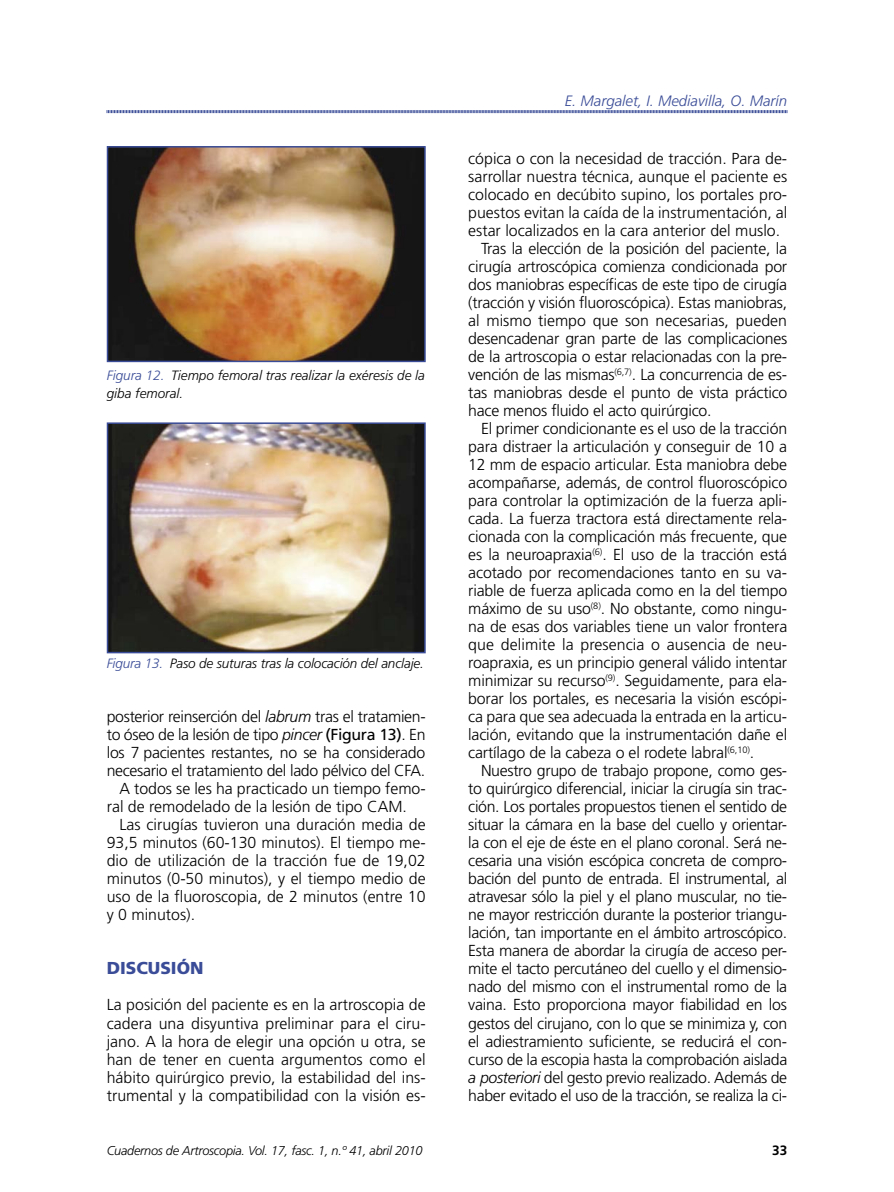
<style>
.page{position:relative;width:894px;height:1192px;background:#fff}
.page>*{position:absolute;margin:0;border:0;box-sizing:border-box;transform-origin:0 0}
.t1{font:900 17.25px "Frutiger LT Std";color:#3a4c97}
.t2{font:300 15.9px/18px "Frutiger LT Std";letter-spacing:-.015em;color:#000;text-align:justify}
.t3{font:300 15.9px "Frutiger LT Std";letter-spacing:.005em;color:#000}
.t4{font:italic 300 15px "Frutiger LT Std";color:#3a4c97}
.t5{font:italic 300 13.5px/18px "Frutiger LT Std";color:#000}
.t6{font:700 13.5px "Frutiger LT Std";color:#000}
.t7{font:italic 300 12.75px "Frutiger LT Std";letter-spacing:-.02em;color:#000}
.s1{color:#3a4c97}
.s2{font-style:italic}
.s3{font-weight:400}
</style>
<div class="page">
<svg style="left:106px;top:110px;width:681px;height:4px"></svg>
<img style="left:110px;top:425px;width:313px;height:225px">
<div style="left:107px;top:422px;width:319px;height:231px;border:2px solid #3a4c97"></div>
<img style="left:110px;top:149px;width:313px;height:210px">
<div style="left:107px;top:146px;width:319px;height:216px;border:2px solid #3a4c97"></div>
<p class="t5" style="left:107px;top:366px;width:320px"><span class="s1">Figura 12.</span> Tiempo femoral tras realizar la exéresis de la giba femoral.</p>
<p class="t5" style="left:107px;top:654px;width:319px"><span class="s1">Figura 13.</span> Paso de suturas tras la colocación del anclaje.</p>
<p class="t2" style="left:107px;top:708px;width:320px">posterior reinserción del <span class="s2">labrum</span> tras el tratamien-</p>
<p class="t2" style="left:107px;top:726px;width:320px">to óseo de la lesión de tipo <span class="s2">pincer</span> <span class="s3">(Figura 13)</span>. En</p>
<p class="t2" style="left:107px;top:744px;width:320px">los 7 pacientes restantes, no se ha considerado</p>
<p class="t2" style="left:107px;top:762px;width:320px">necesario el tratamiento del lado pélvico del CFA.</p>
<p class="t2" style="left:119px;top:780px;width:308px">A todos se les ha practicado un tiempo femo-</p>
<p class="t2" style="left:107px;top:798px;width:302px">ral de remodelado de la lesión de tipo CAM.</p>
<p class="t2" style="left:119px;top:816px;width:308px">Las cirugías tuvieron una duración media de</p>
<p class="t2" style="left:107px;top:834px;width:320px">93,5 minutos (60-130 minutos). El tiempo me-</p>
<p class="t2" style="left:107px;top:852px;width:320px">dio de utilización de la tracción fue de 19,02</p>
<p class="t2" style="left:107px;top:870px;width:320px">minutos (0-50 minutos), y el tiempo medio de</p>
<p class="t2" style="left:107px;top:888px;width:320px">uso de la fluoroscopia, de 2 minutos (entre 10</p>
<p class="t2" style="left:107px;top:906px;width:90px">y 0 minutos).</p>
<p class="t1" style="left:107px;top:958px;width:98px">DISCUSIÓN</p>
<p class="t2" style="left:107px;top:996px;width:320px">La posición del paciente es en la artroscopia de cadera una disyuntiva preliminar para el ciru&shy;jano. A la hora de elegir una opción u otra, se han de tener en cuenta argumentos como el hábito quirúrgico previo, la estabilidad del ins&shy;trumental y la compatibilidad con la visión es-</p>
<p class="t4" style="left:565px;top:92px;width:224px">E. Margalet, I. Mediavilla, O. Marín</p>
<p class="t2" style="left:468px;top:150px;width:320px">cópica o con la necesidad de tracción. Para de-</p>
<p class="t2" style="left:468px;top:168px;width:320px">sarrollar nuestra técnica, aunque el paciente es</p>
<p class="t2" style="left:468px;top:186px;width:320px">colocado en decúbito supino, los portales pro-</p>
<p class="t2" style="left:468px;top:204px;width:320px">puestos evitan la caída de la instrumentación, al</p>
<p class="t2" style="left:468px;top:222px;width:313px">estar localizados en la cara anterior del muslo.</p>
<p class="t2" style="left:481px;top:240px;width:308px">Tras la elección de la posición del paciente, la</p>
<p class="t2" style="left:468px;top:258px;width:320px">cirugía artroscópica comienza condicionada por</p>
<p class="t2" style="left:468px;top:276px;width:320px">dos maniobras específicas de este tipo de cirugía</p>
<p class="t2" style="left:468px;top:294px;width:320px">(tracción y visión fluoroscópica). Estas maniobras,</p>
<p class="t2" style="left:468px;top:312px;width:320px">al mismo tiempo que son necesarias, pueden</p>
<p class="t2" style="left:468px;top:330px;width:320px">desencadenar gran parte de las complicaciones</p>
<p class="t2" style="left:468px;top:348px;width:320px">de la artroscopia o estar relacionadas con la pre-</p>
<p class="t2" style="left:468px;top:366px;width:320px">vención de las mismas<sup>(6,7)</sup>. La concurrencia de es-</p>
<p class="t2" style="left:468px;top:384px;width:321px">tas maniobras desde el punto de vista práctico</p>
<p class="t2" style="left:468px;top:402px;width:245px">hace menos fluido el acto quirúrgico.</p>
<p class="t2" style="left:481px;top:420px;width:308px">El primer condicionante es el uso de la tracción</p>
<p class="t2" style="left:468px;top:438px;width:320px">para distraer la articulación y conseguir de 10 a</p>
<p class="t2" style="left:468px;top:456px;width:320px">12 mm de espacio articular. Esta maniobra debe</p>
<p class="t2" style="left:468px;top:474px;width:320px">acompañarse, además, de control fluoroscópico</p>
<p class="t2" style="left:468px;top:492px;width:320px">para controlar la optimización de la fuerza apli-</p>
<p class="t2" style="left:468px;top:510px;width:320px">cada. La fuerza tractora está directamente rela-</p>
<p class="t2" style="left:468px;top:528px;width:320px">cionada con la complicación más frecuente, que</p>
<p class="t2" style="left:468px;top:546px;width:320px">es la neuroapraxia<sup>(6)</sup>. El uso de la tracción está</p>
<p class="t2" style="left:468px;top:564px;width:320px">acotado por recomendaciones tanto en su va-</p>
<p class="t2" style="left:468px;top:582px;width:320px">riable de fuerza aplicada como en la del tiempo</p>
<p class="t2" style="left:468px;top:600px;width:320px">máximo de su uso<sup>(8)</sup>. No obstante, como ningu-</p>
<p class="t2" style="left:468px;top:618px;width:320px">na de esas dos variables tiene un valor frontera</p>
<p class="t3" style="left:468px;top:635px;width:320px">que delimite la presencia o ausencia de neu-</p>
<p class="t2" style="left:468px;top:654px;width:320px">roapraxia, es un principio general válido intentar</p>
<p class="t2" style="left:468px;top:672px;width:320px">minimizar su recurso<sup>(9)</sup>. Seguidamente, para ela-</p>
<p class="t2" style="left:468px;top:690px;width:320px">borar los portales, es necesaria la visión escópi-</p>
<p class="t2" style="left:468px;top:708px;width:320px">ca para que sea adecuada la entrada en la articu-</p>
<p class="t2" style="left:468px;top:726px;width:320px">lación, evitando que la instrumentación dañe el</p>
<p class="t2" style="left:468px;top:744px;width:288px">cartílago de la cabeza o el rodete labral<sup>(6,10)</sup>.</p>
<p class="t2" style="left:481px;top:762px;width:308px">Nuestro grupo de trabajo propone, como ges-</p>
<p class="t2" style="left:468px;top:780px;width:320px">to quirúrgico diferencial, iniciar la cirugía sin trac-</p>
<p class="t2" style="left:468px;top:798px;width:320px">ción. Los portales propuestos tienen el sentido de</p>
<p class="t2" style="left:468px;top:816px;width:320px">situar la cámara en la base del cuello y orientar-</p>
<p class="t2" style="left:468px;top:834px;width:320px">la con el eje de éste en el plano coronal. Será ne-</p>
<p class="t2" style="left:468px;top:852px;width:320px">cesaria una visión escópica concreta de compro-</p>
<p class="t2" style="left:468px;top:870px;width:320px">bación del punto de entrada. El instrumental, al</p>
<p class="t2" style="left:468px;top:888px;width:320px">atravesar sólo la piel y el plano muscular, no tie-</p>
<p class="t2" style="left:468px;top:906px;width:320px">ne mayor restricción durante la posterior triangu-</p>
<p class="t2" style="left:468px;top:924px;width:320px">lación, tan importante en el ámbito artroscópico.</p>
<p class="t2" style="left:468px;top:942px;width:320px">Esta manera de abordar la cirugía de acceso per-</p>
<p class="t2" style="left:468px;top:960px;width:320px">mite el tacto percutáneo del cuello y el dimensio-</p>
<p class="t2" style="left:468px;top:978px;width:320px">nado del mismo con el instrumental romo de la</p>
<p class="t2" style="left:468px;top:996px;width:320px">vaina. Esto proporciona mayor fiabilidad en los</p>
<p class="t2" style="left:468px;top:1014px;width:320px">gestos del cirujano, con lo que se minimiza y, con</p>
<p class="t2" style="left:468px;top:1032px;width:320px">el adiestramiento suficiente, se reducirá el con-</p>
<p class="t2" style="left:468px;top:1050px;width:320px">curso de la escopia hasta la comprobación aislada</p>
<p class="t2" style="left:468px;top:1068px;width:320px"><span class="s2">a posteriori</span> del gesto previo realizado. Además de</p>
<p class="t2" style="left:468px;top:1086px;width:320px">haber evitado el uso de la tracción, se realiza la ci-</p>
<p class="t7" style="left:107px;top:1142px;width:317px">Cuadernos de Artroscopia. Vol. 17, fasc. 1, n.º 41, abril 2010</p>
<p class="t6" style="left:772px;top:1141px;width:17px">33</p>
</div>
